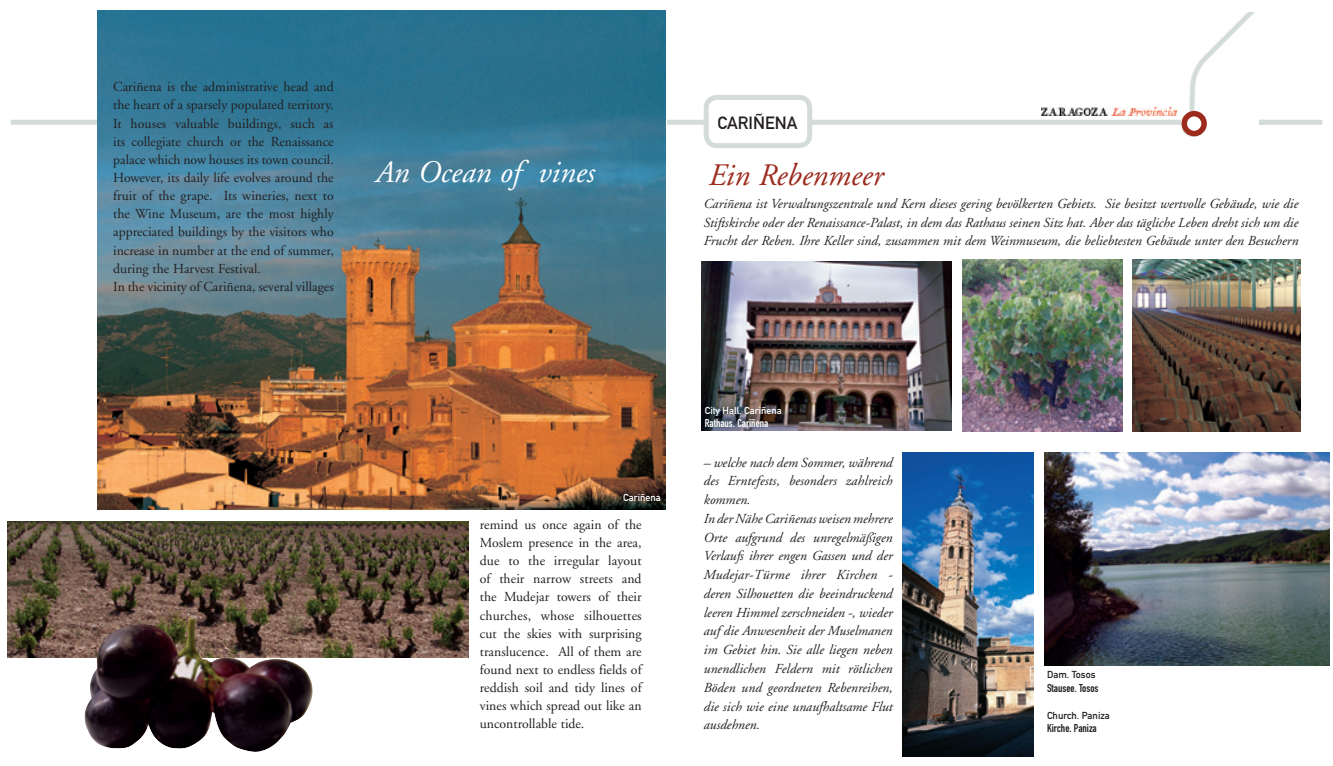
<style>
.page{position:relative;width:1333px;height:766px;background:#fff}
.page>*{position:absolute;margin:0;border:0;box-sizing:border-box;transform-origin:0 0}
.t1{font:italic 31.25px "Adobe Garamond";color:#fff}
.t2{font:italic 31.25px "Adobe Garamond";color:#9c2a1d}
.t3{font:17.5px "DIN Mittelschrift";color:#231f20}
.t4{font:italic 13.75px/18.8px "Adobe Garamond";color:#231f20;text-align:justify}
.t5{font:13.75px/18.1px "Adobe Garamond";color:#231f20;text-align:justify}
.t6{font:11.25px "DIN Engschrift";color:#231f20}
.t7{font:11.25px "DIN Engschrift";color:#fff}
.t8{font:10px "DIN Mittelschrift";color:#fff}
.t9{font:10px "DIN Mittelschrift";color:#231f20}
</style>
<div class="page">
<div style="left:11px;top:120px;width:1311px;height:5px;background:#d4dcd7"></div>
<div style="left:706px;top:97px;width:103px;height:49px;background:#fff;border-radius:11px"></div>
<div style="left:703px;top:95px;width:109px;height:53px;border:5px solid #d4dcd7;border-radius:11px"></div>
<img style="left:98px;top:11px;width:568px;height:498px">
<img style="left:1182px;top:12px;width:76px;height:124px">
<div style="left:1184px;top:114px;width:19px;height:19px;background:#fff;border-radius:50%"></div>
<div style="left:1181px;top:111px;width:25px;height:25px;border:6px solid #9c2a1d;border-radius:50%"></div>
<img style="left:8px;top:521px;width:460px;height:136px">
<img style="left:702px;top:262px;width:249px;height:168px">
<img style="left:903px;top:453px;width:130px;height:303px">
<img style="left:1044px;top:453px;width:285px;height:211px">
<img style="left:962px;top:259px;width:159px;height:172px">
<img style="left:1132px;top:259px;width:168px;height:172px">
<img style="left:1041px;top:107px;width:135px;height:9px">
<img style="left:84px;top:617px;width:229px;height:135px">
<p class="t5" style="left:113px;top:78px;width:222px">Cariñena is the administrative head and the heart of a sparsely populated territory.<br>It houses valuable buildings, such as its collegiate church or the Renaissance palace which now houses its town council.<br>However, its daily life evolves around the fruit of the grape. Its wineries, next to the Wine Museum, are the most highly appreciated buildings by the visitors who increase in number at the end of summer, during the Harvest Festival.</p>
<p class="t5" style="left:113px;top:277px;width:222px">In the vicinity of Cariñena, several villages</p>
<p class="t1" style="left:374px;top:155px;width:221px">An Ocean of vines</p>
<p class="t3" style="left:717px;top:112px;width:81px">CARIÑENA</p>
<p class="t2" style="left:707px;top:158px;width:176px">Ein Rebenmeer</p>
<p class="t4" style="left:703px;top:194px;width:596px">Cariñena ist Verwaltungszentrale und Kern dieses gering bevölkerten Gebiets. Sie besitzt wertvolle Gebäude, wie die Stiftskirche oder der Renaissance-Palast, in dem das Rathaus seinen Sitz hat. Aber das tägliche Leben dreht sich um die Frucht der Reben. Ihre Keller sind, zusammen mit dem Weinmuseum, die beliebtesten Gebäude unter den Besuchern</p>
<p class="t8" style="left:623px;top:491px;width:39px">Cariñena</p>
<p class="t5" style="left:480px;top:515px;width:163px">remind us once again of the Moslem presence in the area, due to the irregular layout of their narrow streets and the Mudejar towers of their churches, whose silhouettes cut the skies with surprising translucence. All of them are found next to endless fields of reddish soil and tidy lines of vines which spread out like an uncontrollable tide.</p>
<p class="t8" style="left:704px;top:404px;width:79px">City Hall. Cariñena</p>
<p class="t7" style="left:704px;top:417px;width:65px">Rathaus. Cariñena</p>
<p class="t4" style="left:703px;top:453px;width:190px">– welche nach dem Sommer, während des Erntefests, besonders zahlreich kommen.</p>
<p class="t4" style="left:703px;top:509px;width:190px">In der Nähe Cariñenas weisen mehrere Orte aufgrund des unregelmäßigen Verlaufs ihrer engen Gassen und der Mudejar-Türme ihrer Kirchen - deren Silhouetten die beeindruckend leeren Himmel zerschneiden -, wieder auf die Anwesenheit der Muselmanen im Gebiet hin. Sie alle liegen neben unendlichen Feldern mit rötlichen Böden und geordneten Rebenreihen, die sich wie eine unaufhaltsame Flut ausdehnen.</p>
<p class="t9" style="left:1047px;top:668px;width:50px">Dam. Tosos</p>
<p class="t6" style="left:1047px;top:681px;width:53px">Stausee. Tosos</p>
<p class="t9" style="left:1047px;top:709px;width:64px">Church. Paniza</p>
<p class="t6" style="left:1047px;top:721px;width:51px">Kirche. Paniza</p>
</div>
